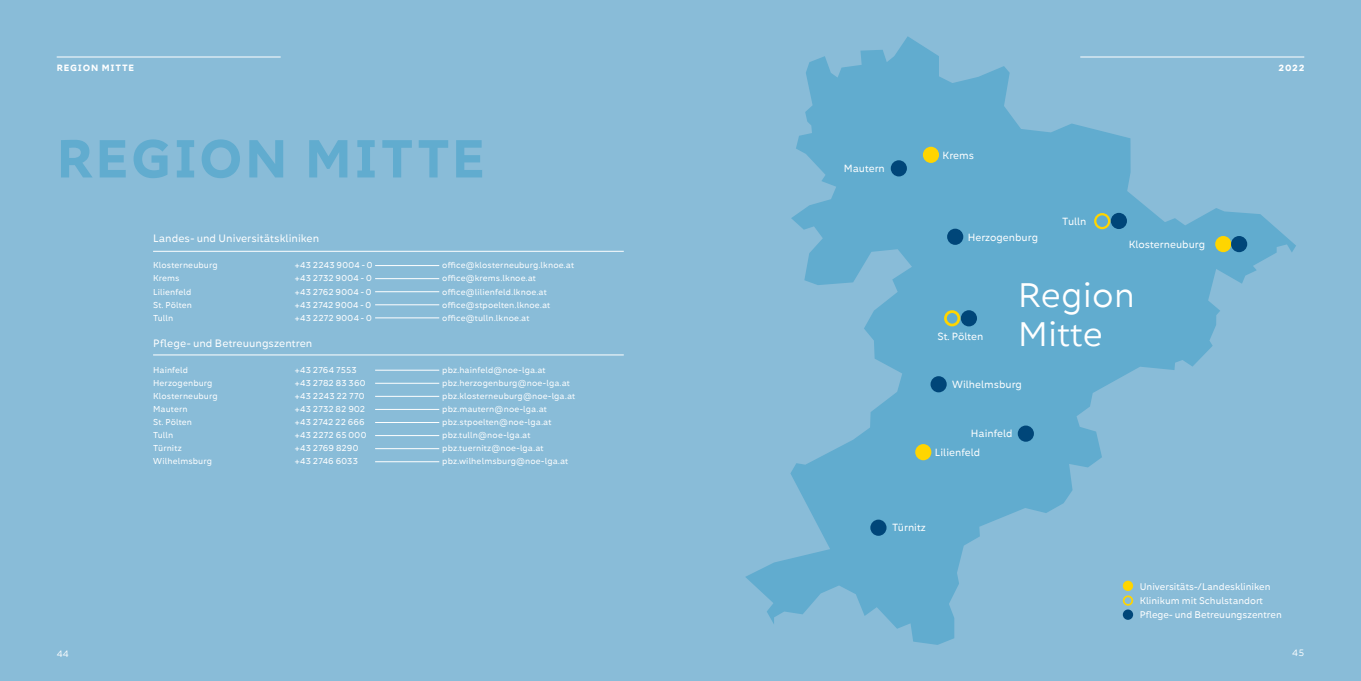
<style>
.page{position:relative;width:1361px;height:681px;background:#fff}
.page>*{position:absolute;margin:0;border:0;box-sizing:border-box;transform-origin:0 0}
.t1{font:800 50px "Kometa";letter-spacing:.04em;color:#61accf}
.t2{font:33.1px "Kometa";color:#fff}
.t3{font:10px "Kometa";color:#fff}
.t4{font:9.7px "Kometa";color:#fff}
.t5{font:9px "Kometa";color:#fff}
.Fliesstext{font:9px "Kometa";color:#fff}
.t6{font:800 8.5px "Kometa";letter-spacing:.095em;color:#fff}
.t7{font:8px "Kometa";letter-spacing:.015em;color:#fff}
</style>
<div class="page">
<div style="left:0;top:0;width:1361px;height:680px;background:#89bcd8"></div>
<svg style="left:745px;top:36px;width:551px;height:608px"></svg>
<div style="left:915px;top:444px;width:16px;height:16px;background:#ffd500;border-radius:50%"></div>
<div style="left:930px;top:376px;width:16px;height:16px;background:#004679;border-radius:50%"></div>
<div style="left:1017px;top:425px;width:17px;height:16px;background:#004679;border-radius:50%"></div>
<div style="left:870px;top:519px;width:16px;height:16px;background:#004679;border-radius:50%"></div>
<div style="left:947px;top:228px;width:16px;height:17px;background:#004679;border-radius:50%"></div>
<div style="left:891px;top:160px;width:16px;height:16px;background:#004679;border-radius:50%"></div>
<div style="left:1215px;top:236px;width:16px;height:16px;background:#ffd500;border-radius:50%"></div>
<div style="left:1231px;top:236px;width:16px;height:16px;background:#004679;border-radius:50%"></div>
<div style="left:961px;top:310px;width:16px;height:16px;background:#004679;border-radius:50%"></div>
<div style="left:944px;top:310px;width:16px;height:16px;border:3px solid #ffd500;border-radius:50%"></div>
<div style="left:923px;top:147px;width:16px;height:16px;background:#ffd500;border-radius:50%"></div>
<div style="left:1111px;top:213px;width:16px;height:16px;background:#004679;border-radius:50%"></div>
<div style="left:1094px;top:213px;width:16px;height:16px;border:2px solid #ffd500;border-radius:50%"></div>
<hr style="left:57px;top:57px;width:224px;height:1px;background:#fff">
<hr style="left:1080px;top:57px;width:224px;height:1px;background:#fff">
<div style="left:1123px;top:609px;width:10px;height:10px;background:#004679;border-radius:50%"></div>
<div style="left:1123px;top:580px;width:10px;height:10px;background:#ffd500;border-radius:50%"></div>
<div style="left:1123px;top:595px;width:10px;height:10px;border:2px solid #ffd500;border-radius:50%"></div>
<hr style="left:153px;top:251px;width:471px;height:1px;background:#fff">
<hr style="left:153px;top:354px;width:471px;height:1px;background:#fff">
<hr style="left:375px;top:265px;width:64px;height:1px;background:#fff">
<hr style="left:375px;top:370px;width:64px;height:1px;background:#fff">
<hr style="left:375px;top:435px;width:64px;height:1px;background:#fff">
<hr style="left:375px;top:278px;width:64px;height:1px;background:#fff">
<hr style="left:375px;top:383px;width:64px;height:1px;background:#fff">
<hr style="left:375px;top:448px;width:64px;height:1px;background:#fff">
<hr style="left:375px;top:304px;width:64px;height:1px;background:#fff">
<hr style="left:375px;top:409px;width:64px;height:1px;background:#fff">
<hr style="left:375px;top:317px;width:64px;height:1px;background:#fff">
<hr style="left:375px;top:422px;width:64px;height:1px;background:#fff">
<hr style="left:375px;top:291px;width:64px;height:1px;background:#fff">
<hr style="left:375px;top:396px;width:64px;height:1px;background:#fff">
<hr style="left:375px;top:461px;width:64px;height:1px;background:#fff">
<p class="t6" style="left:57px;top:62px;width:79px">REGION MITTE</p>
<p class="t6" style="left:1278px;top:62px;width:27px">2022</p>
<p class="t1" style="left:57px;top:125px;width:430px">REGION MITTE</p>
<p class="t4" style="left:942px;top:149px;width:33px">Krems</p>
<p class="t4" style="left:844px;top:162px;width:43px">Mautern</p>
<p class="t4" style="left:1062px;top:215px;width:26px">Tulln</p>
<p class="t3" style="left:153px;top:232px;width:168px">Landes- und Universitätskliniken</p>
<p class="t7" style="left:153px;top:260px;width:66px">Klosterneuburg</p>
<p class="t7" style="left:295px;top:260px;width:79px">+43 2243 9004 - 0</p>
<p class="t7" style="left:442px;top:260px;width:133px">office@klosterneuburg.lknoe.at</p>
<p class="t7" style="left:153px;top:273px;width:28px">Krems</p>
<p class="t7" style="left:295px;top:273px;width:78px">+43 2732 9004 - 0</p>
<p class="t7" style="left:442px;top:273px;width:95px">office@krems.lknoe.at</p>
<p class="t7" style="left:153px;top:286px;width:40px">Lilienfeld</p>
<p class="t7" style="left:295px;top:286px;width:78px">+43 2762 9004 - 0</p>
<p class="t7" style="left:442px;top:286px;width:106px">office@lilienfeld.lknoe.at</p>
<p class="t7" style="left:153px;top:299px;width:41px">St. Pölten</p>
<p class="t7" style="left:295px;top:299px;width:78px">+43 2742 9004 - 0</p>
<p class="t7" style="left:442px;top:299px;width:109px">office@stpoelten.lknoe.at</p>
<p class="t7" style="left:153px;top:312px;width:22px">Tulln</p>
<p class="t7" style="left:295px;top:312px;width:78px">+43 2272 9004 - 0</p>
<p class="t7" style="left:442px;top:312px;width:89px">office@tulln.lknoe.at</p>
<p class="t3" style="left:153px;top:336px;width:161px">Pflege- und Betreuungszentren</p>
<p class="t7" style="left:153px;top:364px;width:37px">Hainfeld</p>
<p class="t7" style="left:295px;top:364px;width:63px">+43 2764 7553</p>
<p class="t7" style="left:442px;top:364px;width:105px">pbz.hainfeld@noe-lga.at</p>
<p class="t7" style="left:153px;top:377px;width:61px">Herzogenburg</p>
<p class="t7" style="left:295px;top:377px;width:72px">+43 2782 83 360</p>
<p class="t7" style="left:442px;top:377px;width:129px">pbz.herzogenburg@noe-lga.at</p>
<p class="t7" style="left:153px;top:390px;width:66px">Klosterneuburg</p>
<p class="t7" style="left:295px;top:390px;width:71px">+43 2243 22 770</p>
<p class="t7" style="left:442px;top:390px;width:134px">pbz.klosterneuburg@noe-lga.at</p>
<p class="t7" style="left:153px;top:403px;width:36px">Mautern</p>
<p class="t7" style="left:295px;top:403px;width:72px">+43 2732 82 902</p>
<p class="t7" style="left:442px;top:403px;width:106px">pbz.mautern@noe-lga.at</p>
<p class="t7" style="left:153px;top:416px;width:41px">St. Pölten</p>
<p class="t7" style="left:295px;top:416px;width:71px">+43 2742 22 666</p>
<p class="t7" style="left:442px;top:416px;width:111px">pbz.stpoelten@noe-lga.at</p>
<p class="t7" style="left:153px;top:429px;width:22px">Tulln</p>
<p class="t7" style="left:295px;top:429px;width:73px">+43 2272 65 000</p>
<p class="t7" style="left:442px;top:429px;width:90px">pbz.tulln@noe-lga.at</p>
<p class="t7" style="left:153px;top:442px;width:30px">Türnitz</p>
<p class="t7" style="left:295px;top:442px;width:65px">+43 2769 8290</p>
<p class="t7" style="left:442px;top:442px;width:103px">pbz.tuernitz@noe-lga.at</p>
<p class="t7" style="left:153px;top:455px;width:60px">Wilhelmsburg</p>
<p class="t7" style="left:295px;top:455px;width:65px">+43 2746 6033</p>
<p class="t7" style="left:442px;top:455px;width:127px">pbz.wilhelmsburg@noe-lga.at</p>
<p class="t4" style="left:967px;top:231px;width:72px">Herzogenburg</p>
<p class="t2" style="left:1017px;top:273px;width:119px">Region</p>
<p class="t2" style="left:1017px;top:313px;width:87px">Mitte</p>
<p class="t4" style="left:1129px;top:238px;width:78px">Klosterneuburg</p>
<p class="t4" style="left:937px;top:330px;width:47px">St. Pölten</p>
<p class="t4" style="left:952px;top:378px;width:71px">Wilhelmsburg</p>
<p class="t4" style="left:971px;top:427px;width:43px">Hainfeld</p>
<p class="t4" style="left:935px;top:446px;width:47px">Lilienfeld</p>
<p class="t4" style="left:892px;top:521px;width:35px">Türnitz</p>
<p class="t5" style="left:1139px;top:580px;width:132px">Universitäts-/Landeskliniken</p>
<p class="t5" style="left:1139px;top:595px;width:125px">Klinikum mit Schulstandort</p>
<p class="t5" style="left:1139px;top:609px;width:144px">Pflege- und Betreuungszentren</p>
<p class="Fliesstext" style="left:57px;top:647px;width:14px">44</p>
<p class="Fliesstext" style="left:1292px;top:646px;width:14px">45</p>
</div>
